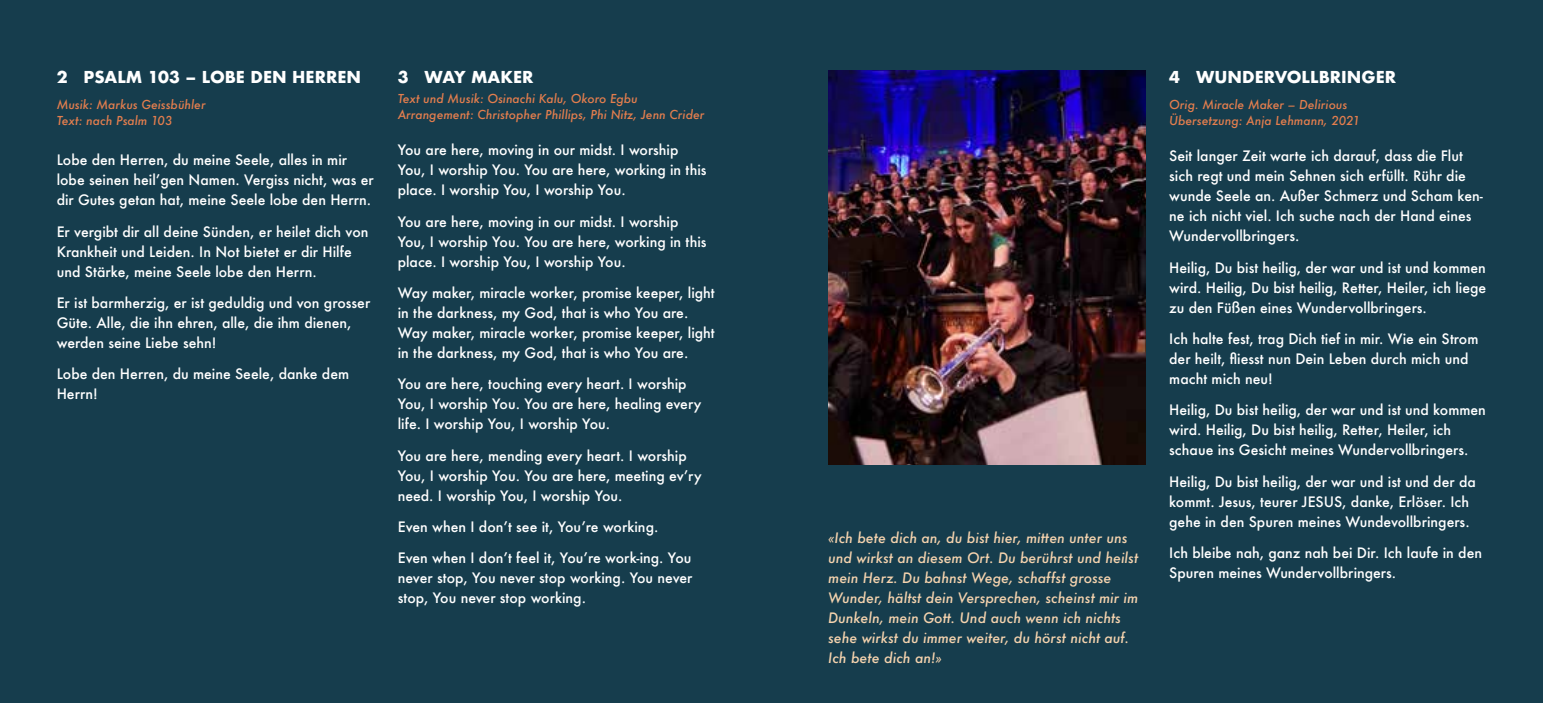
<style>
.page{position:relative;width:1543px;height:703px;background:#fff}
.page>*{position:absolute;margin:0;border:0;box-sizing:border-box;transform-origin:0 0}
.t1{font:700 16px "Futura";color:#fff}
.t2{font:500 14px/20px "Futura";color:#fff}
.t3{font:italic 500 14px/20px "Futura";color:#f5d3ae}
.t4{font:italic 500 12px/16px "Futura";color:#e47e4d}
</style>
<div class="page">
<div style="left:0;top:0;width:1542px;height:703px;background:#163d4d"></div>
<img style="left:828px;top:70px;width:317px;height:395px">
<p class="t1" style="left:57px;top:66px;width:306px">2 PSALM 103 – LOBE DEN HERREN</p>
<p class="t4" style="left:57px;top:97px;width:150px">Musik: Markus Geissbühler<br>Text: nach Psalm 103</p>
<p class="t2" style="left:57px;top:150px;width:318px">Lobe den Herren, du meine Seele, alles in mir lobe seinen heil’gen Namen. Vergiss nicht, was er dir Gutes getan hat, meine Seele lobe den Herrn.</p>
<p class="t2" style="left:57px;top:221px;width:313px">Er vergibt dir all deine Sünden, er heilet dich von<br>Krankheit und Leiden. In Not bietet er dir Hilfe und Stärke, meine Seele lobe den Herrn.</p>
<p class="t2" style="left:57px;top:293px;width:315px">Er ist barmherzig, er ist geduldig und von grosser<br>Güte. Alle, die ihn ehren, alle, die ihm dienen, werden seine Liebe sehn!</p>
<p class="t2" style="left:57px;top:364px;width:294px">Lobe den Herren, du meine Seele, danke dem<br>Herrn!</p>
<p class="t1" style="left:398px;top:66px;width:137px">3 WAY MAKER</p>
<p class="t4" style="left:398px;top:91px;width:308px">Text und Musik: Osinachi Kalu, Okoro Egbu<br>Arrangement: Christopher Phillips, Phi Nitz, Jenn Crider</p>
<p class="t2" style="left:398px;top:140px;width:310px">You are here, moving in our midst. I worship<br>You, I worship You. You are here, working in this place. I worship You, I worship You.</p>
<p class="t2" style="left:398px;top:211px;width:310px">You are here, moving in our midst. I worship<br>You, I worship You. You are here, working in this place. I worship You, I worship You.</p>
<p class="t2" style="left:398px;top:283px;width:318px">Way maker, miracle worker, promise keeper, light in the darkness, my God, that is who You are.<br>Way maker, miracle worker, promise keeper, light in the darkness, my God, that is who You are.</p>
<p class="t2" style="left:398px;top:374px;width:305px">You are here, touching every heart. I worship<br>You, I worship You. You are here, healing every life. I worship You, I worship You.</p>
<p class="t2" style="left:398px;top:445px;width:305px">You are here, mending every heart. I worship<br>You, I worship You. You are here, meeting ev’ry need. I worship You, I worship You.</p>
<p class="t2" style="left:398px;top:517px;width:262px">Even when I don’t see it, You’re working.</p>
<p class="t2" style="left:398px;top:548px;width:296px;text-align:justify">Even when I don’t feel it, You’re work-ing. You never stop, You never stop working. You never stop, You never stop working.</p>
<p class="t3" style="left:828px;top:528px;width:311px">«Ich bete dich an, du bist hier, mitten unter uns und wirkst an diesem Ort. Du berührst und heilst mein Herz. Du bahnst Wege, schaffst grosse Wunder, hältst dein Versprechen, scheinst mir im Dunkeln, mein Gott. Und auch wenn ich nichts sehe wirkst du immer weiter, du hörst nicht auf.<br>Ich bete dich an!»</p>
<p class="t1" style="left:1169px;top:66px;width:228px">4 WUNDERVOLLBRINGER</p>
<p class="t4" style="left:1169px;top:97px;width:192px">Orig. Miracle Maker – Delirious<br>Übersetzung: Anja Lehmann, 2021</p>
<p class="t2" style="left:1169px;top:146px;width:315px">Seit langer Zeit warte ich darauf, dass die Flut sich regt und mein Sehnen sich erfüllt. Rühr die wunde Seele an. Außer Schmerz und Scham ken&shy;ne ich nicht viel. Ich suche nach der Hand eines Wundervollbringers.</p>
<p class="t2" style="left:1169px;top:257px;width:318px;text-align:justify">Heilig, Du bist heilig, der war und ist und kommen wird. Heilig, Du bist heilig, Retter, Heiler, ich liege zu den Füßen eines Wundervollbringers.</p>
<p class="t2" style="left:1169px;top:329px;width:311px">Ich halte fest, trag Dich tief in mir. Wie ein Strom der heilt, fliesst nun Dein Leben durch mich und macht mich neu!</p>
<p class="t2" style="left:1169px;top:400px;width:318px">Heilig, Du bist heilig, der war und ist und kommen wird. Heilig, Du bist heilig, Retter, Heiler, ich schaue ins Gesicht meines Wundervollbringers.</p>
<p class="t2" style="left:1169px;top:471px;width:308px">Heilig, Du bist heilig, der war und ist und der da kommt. Jesus, teurer JESUS, danke, Erlöser. Ich gehe in den Spuren meines Wundevollbringers.</p>
<p class="t2" style="left:1169px;top:543px;width:314px">Ich bleibe nah, ganz nah bei Dir. Ich laufe in den<br>Spuren meines Wundervollbringers.</p>
</div>
